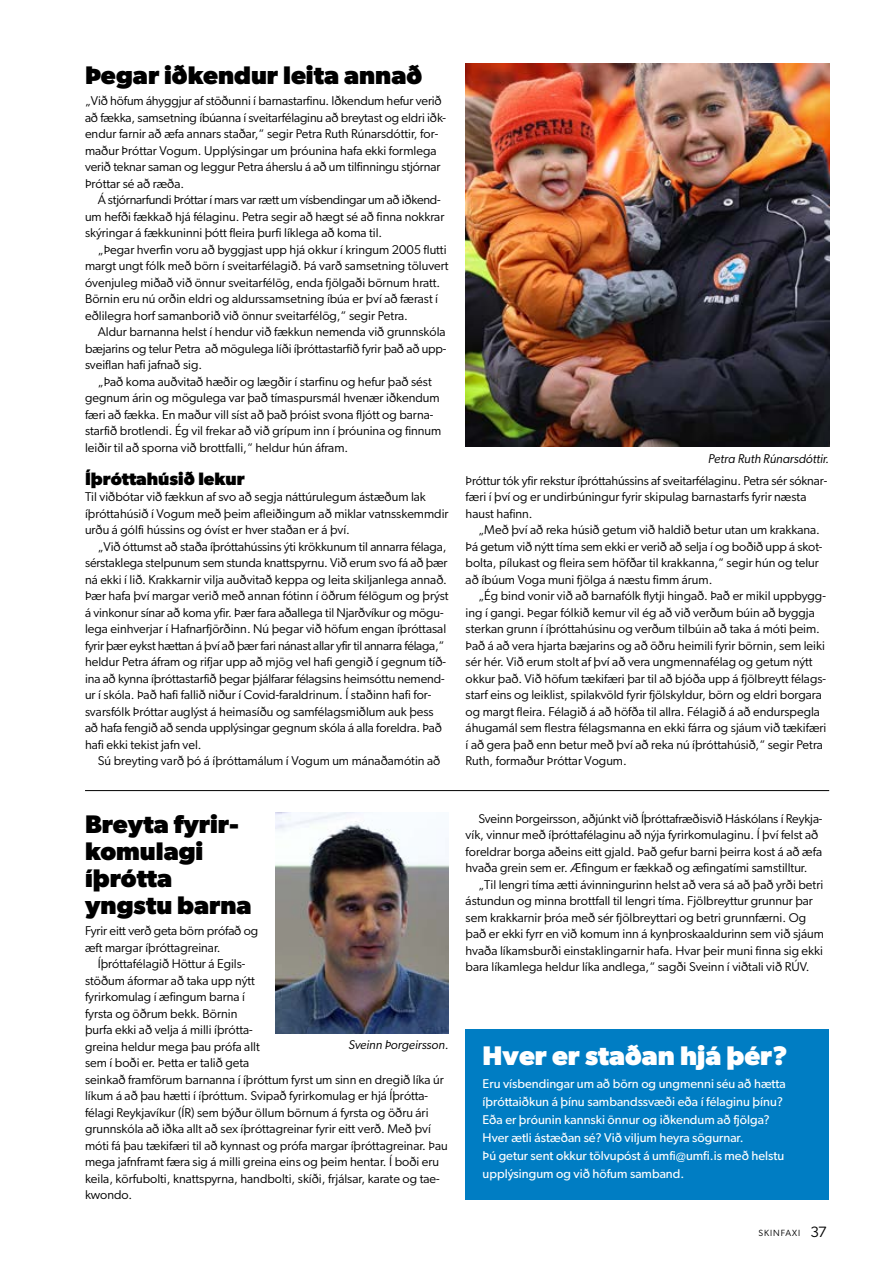
<style>
.page{position:relative;width:893px;height:1263px;background:#fff}
.page>*{position:absolute;margin:0;border:0;box-sizing:border-box;transform-origin:0 0}
.t1{font:700 27px "Gibson";color:#fff}
.t2{font:700 25.5px/27px "Gibson";color:#000}
.t3{font:700 18px "Gibson";color:#000}
.t4{font:12.75px/16.5px "Gibson";color:#000}
.t5{font:12.75px/18px "Gibson";color:#fff}
.t6{font:italic 12.75px "Gibson";color:#000}
.t7{font:9px "Gibson";letter-spacing:.1em;color:#000}
.s1{font-size:15px}
</style>
<div class="page">
<div style="left:466px;top:1029px;width:363px;height:170px;background:#007dc3"></div>
<img style="left:466px;top:64px;width:363px;height:382px">
<img style="left:275px;top:813px;width:174px;height:221px">
<hr style="left:85px;top:790px;width:744px;height:1px;background:#000">
<h2 class="t2" style="left:85px;top:61px;width:339px">Þegar iðkendur leita annað</h2>
<p class="t4" style="left:85px;top:92px;width:362px">„Við höfum áhyggjur af stöðunni í barnastarfinu. Iðkendum hefur verið að fækka, samsetning íbúanna í sveitarfélaginu að breytast og eldri iðk&shy;endur farnir að æfa annars staðar,“ segir Petra Ruth Rúnarsdóttir, for&shy;maður Þróttar Vogum. Upplýsingar um þróunina hafa ekki formlega verið teknar saman og leggur Petra áherslu á að um tilfinningu stjórnar Þróttar sé að ræða.</p>
<p class="t4" style="left:85px;top:191px;width:361px;text-indent:13px">Á stjórnarfundi Þróttar í mars var rætt um vísbendingar um að iðkend&shy;um hefði fækkað hjá félaginu. Petra segir að hægt sé að finna nokkrar skýringar á fækkuninni þótt fleira þurfi líklega að koma til.</p>
<p class="t4" style="left:85px;top:241px;width:365px;text-indent:13px">„Þegar hverfin voru að byggjast upp hjá okkur í kringum 2005 flutti margt ungt fólk með börn í sveitarfélagið. Þá varð samsetning töluvert óvenjuleg miðað við önnur sveitarfélög, enda fjölgaði börnum hratt.<br>Börnin eru nú orðin eldri og aldurssamsetning íbúa er því að færast í eðlilegra horf samanborið við önnur sveitarfélög,“ segir Petra.</p>
<p class="t4" style="left:85px;top:323px;width:363px;text-align:justify;text-indent:13px">Aldur barnanna helst í hendur við fækkun nemenda við grunnskóla bæjarins og telur Petra að mögulega líði íþróttastarfið fyrir það að upp&shy;sveiflan hafi jafnað sig.</p>
<p class="t4" style="left:85px;top:373px;width:358px;text-indent:13px">„Það koma auðvitað hæðir og lægðir í starfinu og hefur það sést gegnum árin og mögulega var það tímaspursmál hvenær iðkendum færi að fækka. En maður vill síst að það þróist svona fljótt og barna&shy;starfið brotlendi. Ég vil frekar að við grípum inn í þróunina og finnum leiðir til að sporna við brottfalli,“ heldur hún áfram.</p>
<h3 class="t3" style="left:85px;top:468px;width:161px">Íþróttahúsið lekur</h3>
<p class="t4" style="left:85px;top:488px;width:365px">Til viðbótar við fækkun af svo að segja náttúrulegum ástæðum lak íþróttahúsið í Vogum með þeim afleiðingum að miklar vatnsskemmdir urðu á gólfi hússins og óvíst er hver staðan er á því.</p>
<p class="t4" style="left:85px;top:538px;width:365px;text-indent:13px">„Við óttumst að staða íþróttahússins ýti krökkunum til annarra félaga, sérstaklega stelpunum sem stunda knattspyrnu. Við erum svo fá að þær ná ekki í lið. Krakkarnir vilja auðvitað keppa og leita skiljanlega annað.<br>Þær hafa því margar verið með annan fótinn í öðrum félögum og þrýst á vinkonur sínar að koma yfir. Þær fara aðallega til Njarðvíkur og mögu&shy;lega einhverjar í Hafnarfjörðinn. Nú þegar við höfum engan íþróttasal fyrir þær eykst hættan á því að þær fari nánast allar yfir til annarra félaga,“ heldur Petra áfram og rifjar upp að mjög vel hafi gengið í gegnum tíð&shy;ina að kynna íþróttastarfið þegar þjálfarar félagsins heimsóttu nemend&shy;ur í skóla. Það hafi fallið niður í Covid-faraldrinum. Í staðinn hafi for&shy;svarsfólk Þróttar auglýst á heimasíðu og samfélagsmiðlum auk þess að hafa fengið að senda upplýsingar gegnum skóla á alla foreldra. Það hafi ekki tekist jafn vel.</p>
<p class="t4" style="left:98px;top:752px;width:344px">Sú breyting varð þó á íþróttamálum í Vogum um mánaðamótin að</p>
<p class="t6" style="left:708px;top:451px;width:123px">Petra Ruth Rúnarsdóttir.</p>
<p class="t4" style="left:466px;top:472px;width:363px">Þróttur tók yfir rekstur íþróttahússins af sveitarfélaginu. Petra sér sóknar&shy;færi í því og er undirbúningur fyrir skipulag barnastarfs fyrir næsta haust hafinn.</p>
<p class="t4" style="left:466px;top:521px;width:358px;text-indent:13px">„Með því að reka húsið getum við haldið betur utan um krakkana.<br>Þá getum við nýtt tíma sem ekki er verið að selja í og boðið upp á skot&shy;bolta, pílukast og fleira sem höfðar til krakkanna,“ segir hún og telur að íbúum Voga muni fjölga á næstu fimm árum.</p>
<p class="t4" style="left:466px;top:587px;width:362px;text-indent:13px">„Ég bind vonir við að barnafólk flytji hingað. Það er mikil uppbygg&shy;ing í gangi. Þegar fólkið kemur vil ég að við verðum búin að byggja sterkan grunn í íþróttahúsinu og verðum tilbúin að taka á móti þeim.<br>Það á að vera hjarta bæjarins og að öðru heimili fyrir börnin, sem leiki sér hér. Við erum stolt af því að vera ungmennafélag og getum nýtt okkur það. Við höfum tækifæri þar til að bjóða upp á fjölbreytt félags&shy;starf eins og leiklist, spilakvöld fyrir fjölskyldur, börn og eldri borgara og margt fleira. Félagið á að höfða til allra. Félagið á að endurspegla áhugamál sem flestra félagsmanna en ekki fárra og sjáum við tækifæri í að gera það enn betur með því að reka nú íþróttahúsið,“ segir Petra Ruth, formaður Þróttar Vogum.</p>
<h2 class="t2" style="left:85px;top:810px;width:168px">Breyta fyrir&shy;komulagi íþrótta yngstu barna</h2>
<p class="t4" style="left:85px;top:922px;width:175px">Fyrir eitt verð geta börn prófað og æft margar íþróttagreinar.</p>
<p class="t4" style="left:85px;top:955px;width:364px;text-indent:13px">Íþróttafélagið Höttur á Egils-<br>stöðum áformar að taka upp nýtt<br>fyrirkomulag í æfingum barna í<br>fyrsta og öðrum bekk. Börnin<br>þurfa ekki að velja á milli íþrótta-<br>greina heldur mega þau prófa allt<br>sem í boði er. Þetta er talið geta<br>seinkað framförum barnanna í íþróttum fyrst um sinn en dregið líka úr líkum á að þau hætti í íþróttum. Svipað fyrirkomulag er hjá Íþrótta&shy;félagi Reykjavíkur (ÍR) sem býður öllum börnum á fyrsta og öðru ári grunnskóla að iðka allt að sex íþróttagreinar fyrir eitt verð. Með því móti fá þau tækifæri til að kynnast og prófa margar íþróttagreinar. Þau mega jafnframt færa sig á milli greina eins og þeim hentar. Í boði eru keila, körfubolti, knattspyrna, handbolti, skíði, frjálsar, karate og tae&shy;kwondo.</p>
<p class="t6" style="left:348px;top:1037px;width:102px">Sveinn Þorgeirsson.</p>
<p class="t4" style="left:466px;top:810px;width:358px;text-indent:13px">Sveinn Þorgeirsson, aðjúnkt við Íþróttafræðisvið Háskólans í Reykja&shy;vík, vinnur með íþróttafélaginu að nýja fyrirkomulaginu. Í því felst að foreldrar borga aðeins eitt gjald. Það gefur barni þeirra kost á að æfa hvaða grein sem er. Æfingum er fækkað og æfingatími samstilltur.</p>
<p class="t4" style="left:466px;top:876px;width:360px;text-indent:13px">„Til lengri tíma ætti ávinningurinn helst að vera sá að það yrði betri ástundun og minna brottfall til lengri tíma. Fjölbreyttur grunnur þar sem krakkarnir þróa með sér fjölbreyttari og betri grunnfærni. Og það er ekki fyrr en við komum inn á kynþroskaaldurinn sem við sjáum hvaða líkamsburði einstaklingarnir hafa. Hvar þeir muni finna sig ekki bara líkamlega heldur líka andlega,“ sagði Sveinn í viðtali við RÚV.</p>
<h1 class="t1" style="left:483px;top:1040px;width:307px">Hver er staðan hjá þér?</h1>
<p class="t5" style="left:483px;top:1074px;width:305px">Eru vísbendingar um að börn og ungmenni séu að hætta íþróttaiðkun á þínu sambandssvæði eða í félaginu þínu?<br>Eða er þróunin kannski önnur og iðkendum að fjölga?<br>Hver ætli ástæðan sé? Við viljum heyra sögurnar.<br>Þú getur sent okkur tölvupóst á umfi@umfi.is með helstu upplýsingum og við höfum samband.</p>
<p class="t7" style="left:759px;top:1227px;width:70px">SKINFAXI <span class="s1">37</span></p>
</div>
